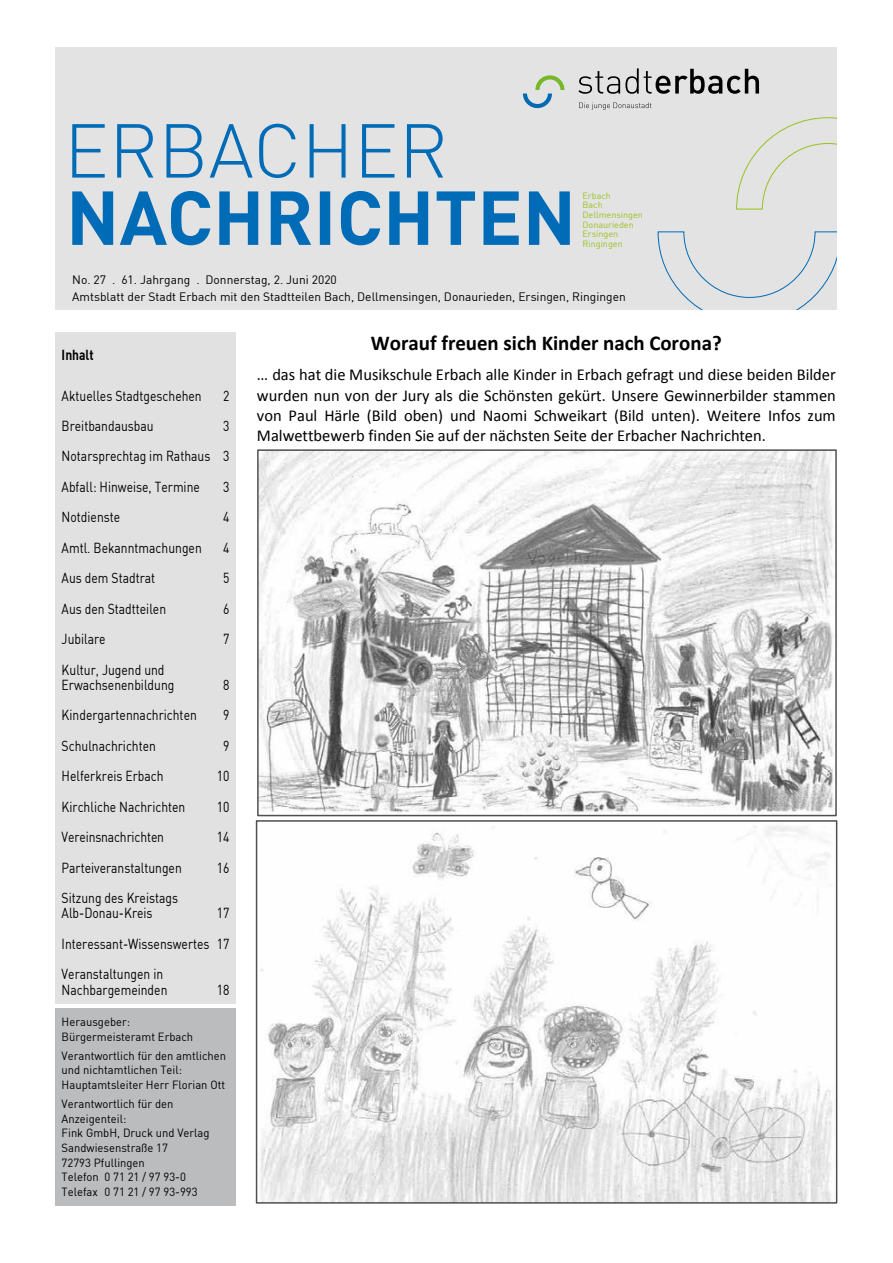
<style>
.page{position:relative;width:893px;height:1263px;background:#fff}
.page>*{position:absolute;margin:0;border:0;box-sizing:border-box;transform-origin:0 0}
.t1{font:700 21.15px "Calibri";color:#000}
.t2{font:16.65px/20.2px "Calibri";color:#000;text-align:justify}
.t3{font:14.25px/30.5px "DIN";color:#000;text-align:justify;scale:.85 1}
.t4{font:700 14.25px "DIN";color:#000;scale:.85 1}
.t5{font:12px/16.6px "DIN";color:#000}
.t6{font:11.7px/14.7px "DIN";color:#000;scale:.96 1}
.t7{font:8.85px/9.6px "DIN";color:#98c21e}
</style>
<div class="page">
<div style="left:55px;top:47px;width:783px;height:263px;background:#e3e3e3"></div>
<svg style="left:523px;top:75px;width:41px;height:33px"></svg>
<svg style="left:579px;top:103px;width:72px;height:7px"></svg>
<svg style="left:578px;top:68px;width:181px;height:26px"></svg>
<svg style="left:72px;top:191px;width:498px;height:54px"></svg>
<svg style="left:72px;top:124px;width:371px;height:54px"></svg>
<svg style="left:657px;top:231px;width:181px;height:79px"></svg>
<svg style="left:736px;top:117px;width:102px;height:93px"></svg>
<div style="left:55px;top:1008px;width:181px;height:197px;background:#bbbcbd"></div>
<div style="left:55px;top:332px;width:181px;height:671px;background:#e1e1e1"></div>
<img style="left:260px;top:825px;width:573px;height:375px">
<div style="left:256px;top:820px;width:581px;height:383px;border:2px solid #4f4f4f"></div>
<img style="left:260px;top:452px;width:574px;height:361px">
<div style="left:257px;top:449px;width:580px;height:367px;border:2px solid #4f4f4f"></div>
<p class="t7" style="left:583px;top:191px;width:62px">Erbach<br>Bach<br>Dellmensingen<br>Donaurieden<br>Ersingen<br>Ringingen</p>
<p class="t5" style="left:72px;top:271px;width:555px">No. 27 . 61. Jahrgang . Donnerstag, 2. Juni 2020<br>Amtsblatt der Stadt Erbach mit den Stadtteilen Bach, Dellmensingen, Donaurieden, Ersingen, Ringingen</p>
<h1 class="t1" style="left:371px;top:329px;width:352px">Worauf freuen sich Kinder nach Corona?</h1>
<p class="t2" style="left:257px;top:365px;width:580px">… das hat die Musikschule Erbach alle Kinder in Erbach gefragt und diese beiden Bilder wurden nun von der Jury als die Schönsten gekürt. Unsere Gewinnerbilder stammen von Paul Härle (Bild oben) und Naomi Schweikart (Bild unten). Weitere Infos zum Malwettbewerb finden Sie auf der nächsten Seite der Erbacher Nachrichten.</p>
<p class="t4" style="left:62px;top:345px;width:39px">Inhalt</p>
<p class="t3" style="left:62px;top:380px;width:166px">Aktuelles Stadtgeschehen</p>
<p class="t3" style="left:223px;top:380px;width:9px">2</p>
<p class="t3" style="left:62px;top:410px;width:110px">Breitbandausbau</p>
<p class="t3" style="left:62px;top:410px;width:199px;text-indent:162px">3<br>Notarsprechtag im Rathaus 3<br>Abfall: Hinweise, Termine</p>
<p class="t3" style="left:223px;top:471px;width:9px">3</p>
<p class="t3" style="left:62px;top:502px;width:70px">Notdienste</p>
<p class="t3" style="left:223px;top:502px;width:9px">4</p>
<p class="t3" style="left:62px;top:532px;width:166px">Amtl. Bekanntmachungen</p>
<p class="t3" style="left:223px;top:532px;width:9px">4</p>
<p class="t3" style="left:62px;top:563px;width:112px">Aus dem Stadtrat</p>
<p class="t3" style="left:223px;top:563px;width:9px">5</p>
<p class="t3" style="left:62px;top:593px;width:124px">Aus den Stadtteilen</p>
<p class="t3" style="left:223px;top:593px;width:9px">6</p>
<p class="t3" style="left:62px;top:623px;width:53px">Jubilare</p>
<p class="t3" style="left:223px;top:623px;width:9px">7</p>
<p class="t3" style="left:62px;top:662px;width:134px;line-height:15.1px">Kultur, Jugend und<br>Erwachsenenbildung</p>
<p class="t3" style="left:223px;top:669px;width:9px">8</p>
<p class="t3" style="left:62px;top:700px;width:161px">Kindergartennachrichten</p>
<p class="t3" style="left:223px;top:700px;width:9px">9</p>
<p class="t3" style="left:62px;top:730px;width:112px">Schulnachrichten</p>
<p class="t3" style="left:223px;top:730px;width:9px">9</p>
<p class="t3" style="left:62px;top:760px;width:121px">Helferkreis Erbach</p>
<p class="t3" style="left:217px;top:760px;width:16px">10</p>
<p class="t3" style="left:62px;top:791px;width:147px">Kirchliche Nachrichten</p>
<p class="t3" style="left:217px;top:791px;width:16px">10</p>
<p class="t3" style="left:62px;top:821px;width:122px">Vereinsnachrichten</p>
<p class="t3" style="left:217px;top:821px;width:16px">14</p>
<p class="t3" style="left:62px;top:852px;width:143px">Parteiveranstaltungen</p>
<p class="t3" style="left:217px;top:852px;width:16px">16</p>
<p class="t3" style="left:62px;top:890px;width:139px;line-height:15.1px">Sitzung des Kreistags<br>Alb-Donau-Kreis</p>
<p class="t3" style="left:62px;top:898px;width:199px;text-indent:155px">17<br>Interessant-Wissenswertes 17<br>Veranstaltungen in</p>
<p class="t3" style="left:62px;top:975px;width:126px">Nachbargemeinden</p>
<p class="t3" style="left:217px;top:975px;width:16px">18</p>
<p class="t6" style="left:62px;top:1014px;width:139px">Herausgeber:<br>Bürgermeisteramt Erbach</p>
<p class="t6" style="left:62px;top:1048px;width:173px">Verantwortlich für den amtlichen und nichtamtlichen Teil:<br>Hauptamtsleiter Herr Florian Ott</p>
<p class="t6" style="left:62px;top:1096px;width:156px">Verantwortlich für den<br>Anzeigenteil:<br>Fink GmbH, Druck und Verlag<br>Sandwiesenstraße 17<br>72793 Pfullingen<br>Telefon 0 71 21 / 97 93-0<br>Telefax 0 71 21 / 97 93-993</p>
</div>
